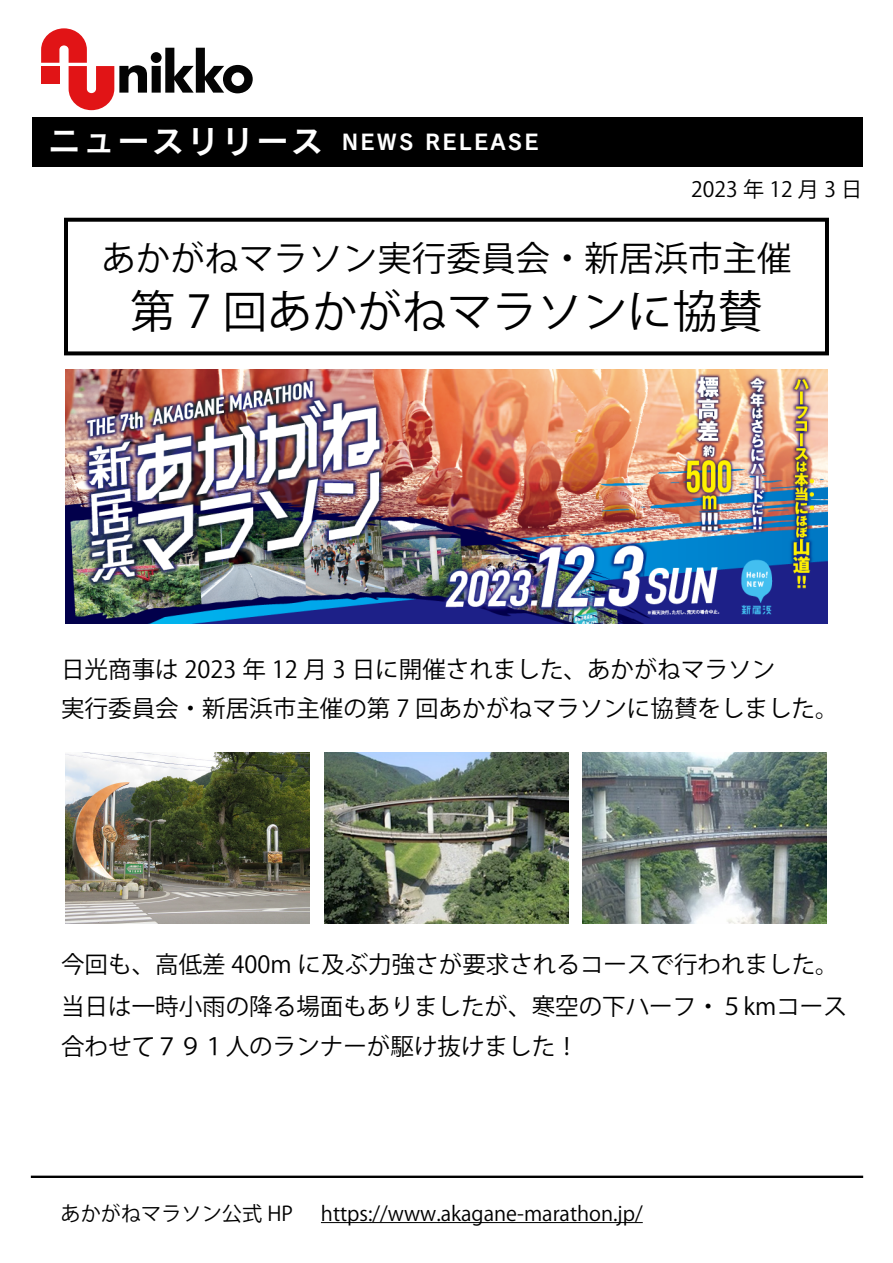
<style>
.page{position:relative;width:893px;height:1263px;background:#fff}
.page>*{position:absolute;margin:0;border:0;box-sizing:border-box;transform-origin:0 0}
.t1{font:45px "Koz Go Pr 6 N";color:#000}
.t2{font:34.5px "Koz Go Pr 6 N";color:#000}
.t3{font:23.55px/39.8px "Koz Go Pr 6 N";color:#000}
.t4{font:21.15px "Koz Go Pr 6 N";letter-spacing:.25em;color:#000}
.t5{font:21px "Rodin Pro B";letter-spacing:.1em;color:#fff}
.t6{font:20.1px "Koz Go Pr 6 N";color:#000}
.s1{font-size:31.65px}
</style>
<div class="page">
<hr style="left:321px;top:1222px;width:322px;height:1px;background:#000">
<svg style="left:41px;top:28px;width:212px;height:82px"></svg>
<div style="left:41px;top:66px;width:18px;height:17px;background:#e11416"></div>
<div style="left:32px;top:117px;width:830px;height:49px;background:#000"></div>
<div style="left:31px;top:1175px;width:832px;height:3px;background:#000;border:2px solid #000"></div>
<div style="left:64px;top:218px;width:765px;height:137px;border:4px solid #000"></div>
<img style="left:65px;top:752px;width:245px;height:172px">
<img style="left:324px;top:752px;width:244px;height:172px">
<img style="left:583px;top:752px;width:244px;height:172px">
<img style="left:66px;top:370px;width:761px;height:254px">
<p class="t5" style="left:48px;top:128px;width:492px"><span class="s1">ニュースリリース</span> NEWS RELEASE</p>
<p class="t4" style="left:691px;top:177px;width:173px">2023年12月3日</p>
<h2 class="t2" style="left:101px;top:239px;width:692px">あかがねマラソン実行委員会・新居浜市主催</h2>
<h1 class="t1" style="left:130px;top:286px;width:634px">第 7 回あかがねマラソンに協賛</h1>
<p class="t3" style="left:61px;top:649px;width:779px">日光商事は 2023 年 12 月 3 日に開催されました、あかがねマラソン<br>実行委員会・新居浜市主催の第 7 回あかがねマラソンに協賛をしました。</p>
<p class="t3" style="left:61px;top:943px;width:787px;line-height:42.5px">今回も、高低差 400m に及ぶ力強さが要求されるコースで行われました。当日は一時小雨の降る場面もありましたが、寒空の下ハーフ・５kmコース</p>
<p class="t3" style="left:61px;top:1027px;width:519px">合わせて７９１人のランナーが駆け抜けました！</p>
<p class="t6" style="left:61px;top:1202px;width:234px">あかがねマラソン公式 HP</p>
<p class="t6" style="left:321px;top:1202px;width:323px">https://www.akagane-marathon.jp/</p>
</div>
